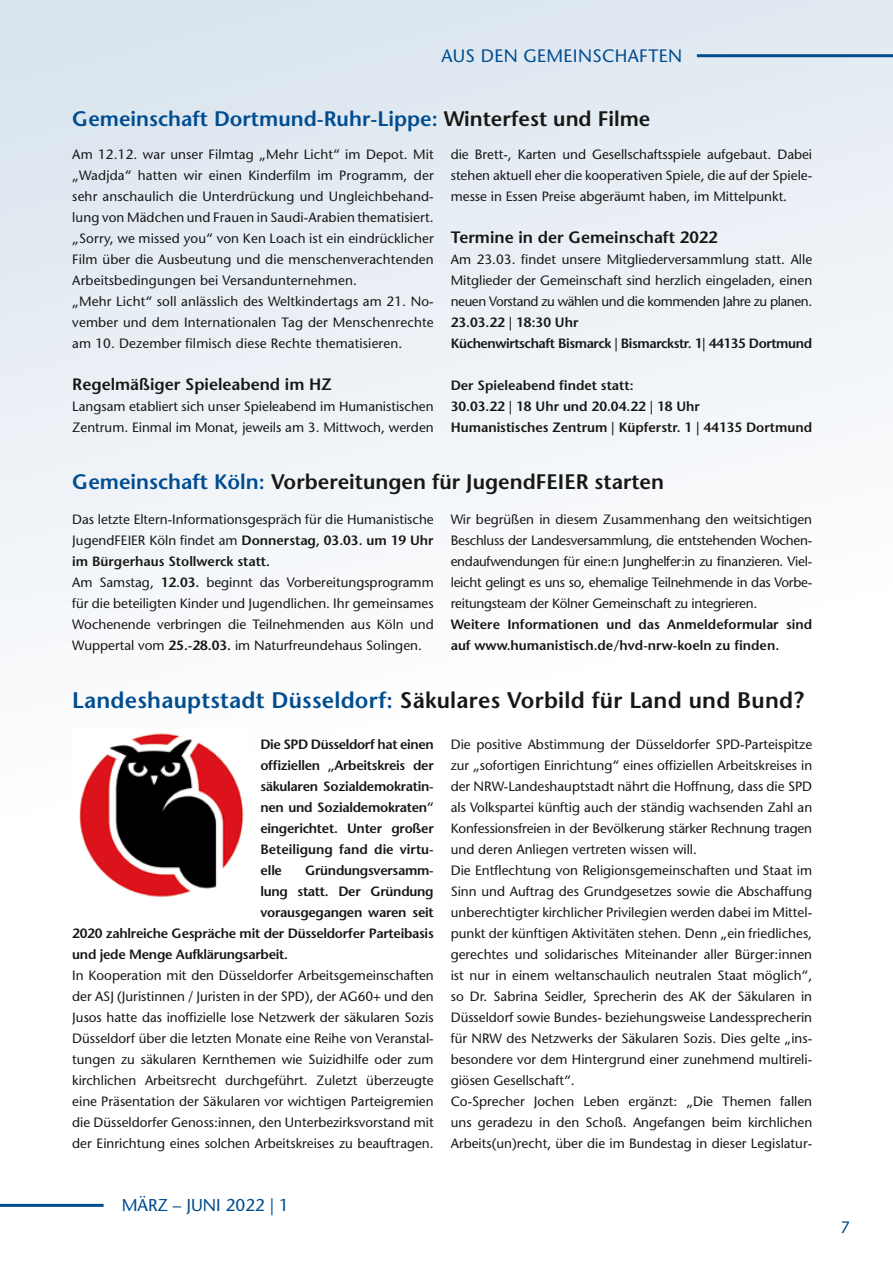
<style>
.page{position:relative;width:893px;height:1263px;background:#fff}
.page>*{position:absolute;margin:0;border:0;box-sizing:border-box;transform-origin:0 0}
.t1{font:600 22.5px "Stone Sans Std";letter-spacing:.01em;color:#171715}
.t2{font:600 21px "Stone Sans Std";color:#171715}
.t3{font:600 21px "Stone Sans Std";color:#004d90}
.t4{font:500 18px "Stone Sans Std";letter-spacing:.02em;color:#004d90}
.t5{font:500 17.1px "Stone Sans Std";color:#004d90}
.t6{font:600 16.5px "Stone Sans Std";color:#171715}
.t7{font:500 16.5px "Stone Sans Std";color:#004d90}
.t8{font:500 13.5px/21px "Stone Sans Std";color:#171715;text-align:justify}
.t9{font:600 13.5px/21px "Stone Sans Std";letter-spacing:-.02em;color:#171715;text-align:justify}
.t10{font:600 13.5px/21px "Stone Sans Std";color:#171715}
.s1{color:#171715}
.s2{color:#004d90}
.s3{font-weight:600}
</style>
<div class="page">
<div style="left:0;top:0;width:893px;height:1263px;background:linear-gradient(to bottom,#e2eaf2,#fff)"></div>
<hr style="left:0;top:1204px;width:104px;height:3px;background:#004d90">
<hr style="left:697px;top:54px;width:196px;height:3px;background:#004d90">
<img style="left:72px;top:730px;width:176px;height:177px">
<p class="t4" style="left:441px;top:45px;width:242px">AUS DEN GEMEINSCHAFTEN</p>
<p class="t3" style="left:72px;top:106px;width:580px">Gemeinschaft Dortmund-Ruhr-Lippe: <span class="s1">Winterfest und Filme</span></p>
<p class="t8" style="left:72px;top:144px;width:363px">Am 12.12. war unser Filmtag „Mehr Licht“ im Depot. Mit „Wadjda“ hatten wir einen Kinderfilm im Programm, der sehr anschaulich die Unterdrückung und Ungleichbehand&shy;lung von Mädchen und Frauen in Saudi-Arabien thematisiert. „Sorry, we missed you“ von Ken Loach ist ein eindrücklicher Film über die Ausbeutung und die menschenverachtenden Arbeitsbedingungen bei Versandunternehmen.</p>
<p class="t8" style="left:72px;top:291px;width:363px">„Mehr Licht“ soll anlässlich des Weltkindertags am 21. No&shy;vember und dem Internationalen Tag der Menschenrechte am 10. Dezember filmisch diese Rechte thematisieren.</p>
<p class="t6" style="left:72px;top:374px;width:261px">Regelmäßiger Spieleabend im HZ</p>
<p class="t8" style="left:72px;top:396px;width:363px">Langsam etabliert sich unser Spieleabend im Humanistischen<br>Zentrum. Einmal im Monat, jeweils am 3. Mittwoch, werden</p>
<p class="t8" style="left:451px;top:144px;width:363px">die Brett-, Karten und Gesellschaftsspiele aufgebaut. Dabei stehen aktuell eher die kooperativen Spiele, die auf der Spiele&shy;messe in Essen Preise abgeräumt haben, im Mittelpunkt.</p>
<p class="t6" style="left:451px;top:227px;width:269px">Termine in der Gemeinschaft 2022</p>
<p class="t8" style="left:451px;top:249px;width:363px">Am 23.03. findet unsere Mitgliederversammlung statt. Alle Mitglieder der Gemeinschaft sind herzlich eingeladen, einen neuen Vorstand zu wählen und die kommenden Jahre zu planen.</p>
<p class="t10" style="left:451px;top:312px;width:129px">23.03.22 | 18:30 Uhr</p>
<p class="t9" style="left:451px;top:333px;width:363px">Küchenwirtschaft Bismarck | Bismarckstr. 1| 44135 Dortmund</p>
<p class="t10" style="left:451px;top:375px;width:184px">Der Spieleabend findet statt:</p>
<p class="t10" style="left:451px;top:396px;width:251px">30.03.22 | 18 Uhr und 20.04.22 | 18 Uhr</p>
<p class="t10" style="left:451px;top:417px;width:363px">Humanistisches Zentrum | Küpferstr. 1 | 44135 Dortmund</p>
<p class="t2" style="left:72px;top:469px;width:593px"><span class="s2">Gemeinschaft Köln:</span> Vorbereitungen für JugendFEIER starten</p>
<p class="t8" style="left:72px;top:508px;width:363px">Das letzte Eltern-Informationsgespräch für die Humanistische JugendFEIER Köln findet am <span class="s3">Donnerstag, 03.03. um 19 Uhr im Bürgerhaus Stollwerck statt.</span></p>
<p class="t8" style="left:72px;top:571px;width:363px">Am Samstag, <span class="s3">12.03.</span> beginnt das Vorbereitungsprogramm für die beteiligten Kinder und Jugendlichen. Ihr gemeinsames Wochenende verbringen die Teilnehmenden aus Köln und Wuppertal vom <span class="s3">25.-28.03.</span> im Naturfreundehaus Solingen.</p>
<p class="t8" style="left:451px;top:508px;width:363px">Wir begrüßen in diesem Zusammenhang den weitsichtigen Beschluss der Landesversammlung, die entstehenden Wochen&shy;endaufwendungen für eine:n Junghelfer:in zu finanzieren. Viel&shy;leicht gelingt es uns so, ehemalige Teilnehmende in das Vorbe&shy;reitungsteam der Kölner Gemeinschaft zu integrieren.</p>
<p class="t10" style="left:451px;top:613px;width:363px">Weitere Informationen und das Anmeldeformular sind auf www.humanistisch.de/hvd-nrw-koeln zu finden.</p>
<p class="t1" style="left:72px;top:687px;width:733px"><span class="s2">Landeshauptstadt Düsseldorf:</span> Säkulares Vorbild für Land und Bund?</p>
<p class="t9" style="left:260px;top:734px;width:175px">Die SPD Düsseldorf hat einen offiziellen „Arbeitskreis der säkularen Sozialdemokratin&shy;nen und Sozialdemokraten“ eingerichtet. Unter großer Beteiligung fand die virtu&shy;elle</p>
<p class="t8" style="left:451px;top:734px;width:363px">Die positive Abstimmung der Düsseldorfer SPD-Parteispitze zur „sofortigen Einrichtung“ eines offiziellen Arbeitskreises in der NRW-Landeshauptstadt nährt die Hoffnung, dass die SPD als Volkspartei künftig auch der ständig wachsenden Zahl an Konfessionsfreien in der Bevölkerung stärker Rechnung tragen und deren Anliegen vertreten wissen will.</p>
<p class="t8" style="left:451px;top:860px;width:363px">Die Entflechtung von Religionsgemeinschaften und Staat im Sinn und Auftrag des Grundgesetzes sowie die Abschaffung unberechtigter kirchlicher Privilegien werden dabei im Mittel&shy;punkt der künftigen Aktivitäten stehen. Denn „ein friedliches, gerechtes und solidarisches Miteinander aller Bürger:innen ist nur in einem weltanschaulich neutralen Staat möglich“, so Dr. Sabrina Seidler, Sprecherin des AK der Säkularen in Düsseldorf sowie Bundes- beziehungsweise Landessprecherin für NRW des Netzwerks der Säkularen Sozis. Dies gelte „ins&shy;besondere vor dem Hintergrund einer zunehmend multireli&shy;giösen Gesellschaft“.</p>
<p class="t8" style="left:451px;top:1091px;width:363px">Co-Sprecher Jochen Leben ergänzt: „Die Themen fallen uns geradezu in den Schoß. Angefangen beim kirchlichen Arbeits(un)recht, über die im Bundestag in dieser Legislatur-</p>
<p class="t9" style="left:305px;top:860px;width:130px">Gründungsversamm-</p>
<p class="t9" style="left:260px;top:881px;width:175px">lung statt. Der Gründung</p>
<p class="t9" style="left:260px;top:902px;width:175px">vorausgegangen waren seit</p>
<p class="t9" style="left:72px;top:923px;width:363px">2020 zahlreiche Gespräche mit der Düsseldorfer Parteibasis</p>
<p class="t9" style="left:72px;top:944px;width:217px">und jede Menge Aufklärungsarbeit.</p>
<p class="t8" style="left:72px;top:965px;width:363px">In Kooperation mit den Düsseldorfer Arbeitsgemeinschaften der ASJ (Juristinnen / Juristen in der SPD), der AG60+ und den Jusos hatte das inoffizielle lose Netzwerk der säkularen Sozis Düsseldorf über die letzten Monate eine Reihe von Veranstal&shy;tungen zu säkularen Kernthemen wie Suizidhilfe oder zum kirchlichen Arbeitsrecht durchgeführt. Zuletzt überzeugte eine Präsentation der Säkularen vor wichtigen Parteigremien die Düsseldorfer Genoss:innen, den Unterbezirksvorstand mit der Einrichtung eines solchen Arbeitskreises zu beauftragen.</p>
<p class="t5" style="left:122px;top:1194px;width:169px">MÄRZ – JUNI 2022 | 1</p>
<p class="t7" style="left:840px;top:1217px;width:11px">7</p>
</div>
